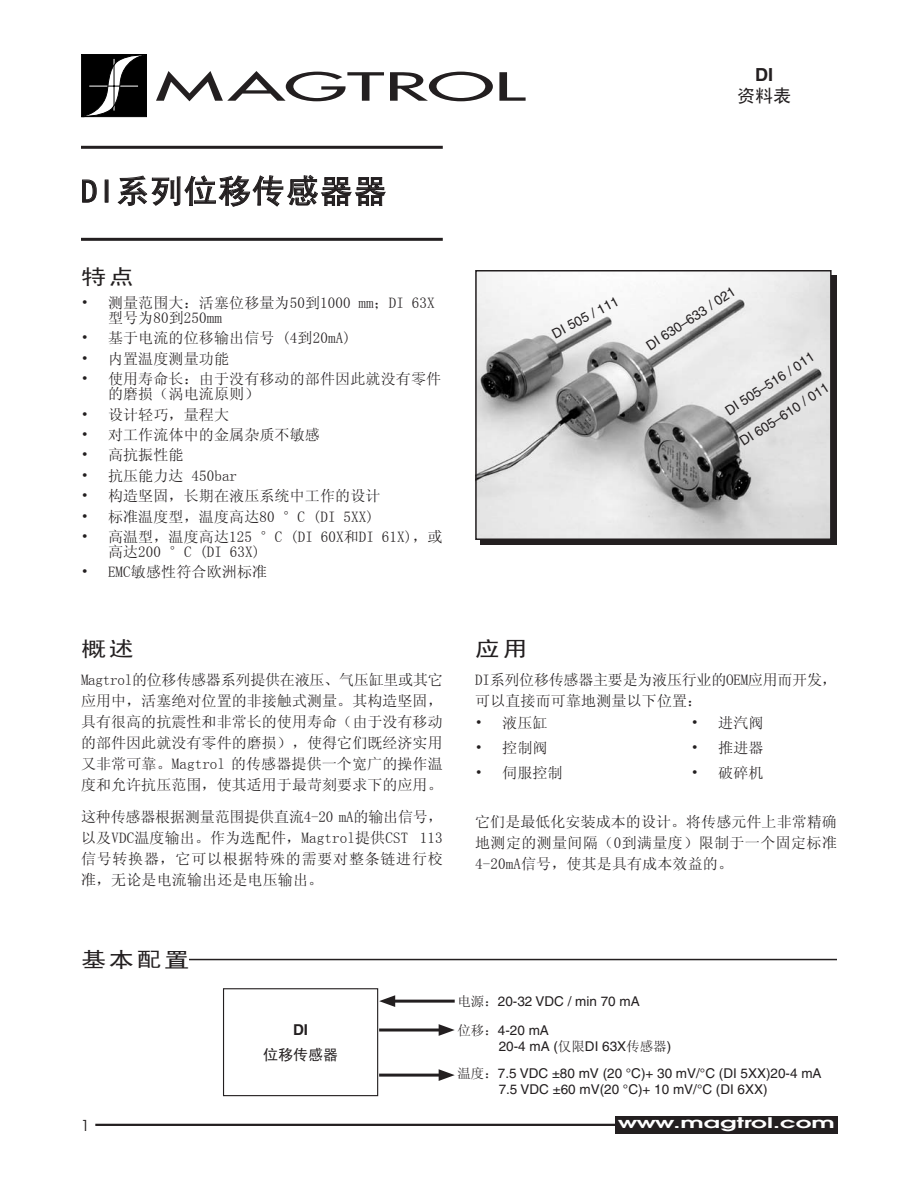
<style>
.page{position:relative;width:918px;height:1188px;background:#fff}
.page>*{position:absolute;margin:0;border:0;box-sizing:border-box;transform-origin:0 0}
.drawing_table_text{font:37.8px "Futura";letter-spacing:-.005em;color:#231f20;scale:2.14 1}
.t1{font:33px "Sim Hei";letter-spacing:.03em;color:#231f20}
.section_heading{font:21px "Sim Hei";letter-spacing:.1em;color:#231f20;scale:1.2 1}
.t2{font:18px "Sim Hei";color:#231f20}
.t3{font:700 18px "Helvetica";color:#231f20}
.body_text{font:15px/21px "Sim Sun";letter-spacing:.01em;color:#231f20;text-align:justify}
.bullet_list{font:15px/15px "Sim Sun";letter-spacing:.01em;color:#231f20}
.body_text-2{font:15px/21px "Sim Sun";letter-spacing:-.015em;color:#231f20}
.t4{font:15px "Sim Hei";color:#231f20}
.t5{font:700 15px "Helvetica";color:#231f20}
.page_number{font:15px "Avant Garde";color:#231f20}
.t6{font:600 14.55px "Avant Garde";color:#fff;scale:1.7 1}
.drawing_table_text-2{font:13.5px "Helvetica";color:#231f20}
.table_text_-_english{font:13.5px "Helvetica";color:#231f20}
.s1{font-family:"Sim Sun"}
</style>
<div class="page">
<hr style="left:81px;top:146px;width:362px;height:3px;background:#231f20">
<hr style="left:81px;top:238px;width:362px;height:3px;background:#231f20">
<svg style="left:82px;top:179px;width:15px;height:24px"></svg>
<svg style="left:117px;top:175px;width:269px;height:32px"></svg>
<svg style="left:81px;top:54px;width:66px;height:63px;background:#282828"></svg>
<hr style="left:95px;top:1124px;width:524px;height:2px;background:#231f20">
<div style="left:615px;top:1117px;width:223px;height:17px;background:#231f20"></div>
<div style="left:481px;top:275px;width:356px;height:270px;background:#231f20"></div>
<img style="left:478px;top:273px;width:351px;height:264px">
<div style="left:475px;top:270px;width:357px;height:270px;border:2px solid #231f20"></div>
<hr style="left:189px;top:959px;width:648px;height:1px;background:#231f20">
<div style="left:223px;top:988px;width:155px;height:108px;border:1px solid #231f20"></div>
<hr style="left:379px;top:1029px;width:65px;height:3px;background:#231f20">
<svg style="left:439px;top:1024px;width:16px;height:12px"></svg>
<hr style="left:390px;top:1000px;width:65px;height:3px;background:#231f20">
<svg style="left:379px;top:995px;width:16px;height:12px"></svg>
<hr style="left:379px;top:1074px;width:65px;height:3px;background:#231f20">
<svg style="left:439px;top:1069px;width:16px;height:12px"></svg>
<p class="drawing_table_text" style="left:155px;top:62px;width:174px">MAGTROL</p>
<p class="t3" style="left:755px;top:64px;width:19px">DI</p>
<p class="t2" style="left:737px;top:87px;width:56px">资料表</p>
<p class="t1" style="left:81px;top:174px;width:307px">DI系列位移传感器器</p>
<p class="section_heading" style="left:81px;top:266px;width:46px">特点</p>
<p class="bullet_list" style="left:108px;top:295px;width:328px;text-indent:-27px">• 测量范围大：活塞位移量为50到1000 mm；DI 63X型号为80到250mm</p>
<p class="bullet_list" style="left:81px;top:331px;width:271px">• 基于电流的位移输出信号 (4到20mA)</p>
<p class="bullet_list" style="left:81px;top:351px;width:150px">• 内置温度测量功能</p>
<p class="bullet_list" style="left:108px;top:371px;width:335px;text-indent:-27px">• 使用寿命长：由于没有移动的部件因此就没有零件的磨损（涡电流原则）</p>
<p class="bullet_list" style="left:81px;top:407px;width:150px">• 设计轻巧，量程大</p>
<p class="bullet_list" style="left:81px;top:427px;width:240px">• 对工作流体中的金属杂质不敏感</p>
<p class="bullet_list" style="left:81px;top:448px;width:104px">• 高抗振性能</p>
<p class="bullet_list" style="left:81px;top:468px;width:158px">• 抗压能力达 450bar</p>
<p class="bullet_list" style="left:81px;top:488px;width:301px">• 构造坚固，长期在液压系统中工作的设计</p>
<p class="bullet_list" style="left:81px;top:509px;width:294px">• 标准温度型，温度高达80 °C (DI 5XX)</p>
<p class="bullet_list" style="left:108px;top:529px;width:336px;text-indent:-27px">• 高温型，温度高达125 °C (DI 60X和DI 61X)，或高达200 °C (DI 63X)</p>
<p class="bullet_list" style="left:81px;top:565px;width:188px">• EMC敏感性符合欧洲标准</p>
<p class="table_text_-_english" style="left:549px;top:327px;width:75px;rotate:-28deg">DI 505 / 111</p>
<p class="table_text_-_english" style="left:643px;top:340px;width:105px;rotate:-33deg">DI 630–633 / 021</p>
<p class="table_text_-_english" style="left:722px;top:405px;width:105px;rotate:-33deg">DI 505–516 / 011</p>
<p class="table_text_-_english" style="left:737px;top:436px;width:105px;rotate:-33deg">DI 605–610 / 011</p>
<p class="section_heading" style="left:81px;top:638px;width:46px">概述</p>
<p class="body_text" style="left:81px;top:669px;width:363px">Magtrol的位移传感器系列提供在液压、气压缸里或其它应用中，活塞绝对位置的非接触式测量。其构造坚固，具有很高的抗震性和非常长的使用寿命（由于没有移动的部件因此就没有零件的磨损），使得它们既经济实用又非常可靠。Magtrol 的传感器提供一个宽广的操作温度和允许抗压范围，使其适用于最苛刻要求下的应用。</p>
<p class="body_text" style="left:81px;top:806px;width:363px">这种传感器根据测量范围提供直流4-20 mA的输出信号，以及VDC温度输出。作为选配件，Magtrol提供CST 113信号转换器，它可以根据特殊的需要对整条链进行校准，无论是电流输出还是电压输出。</p>
<p class="section_heading" style="left:475px;top:638px;width:46px">应用</p>
<p class="body_text-2" style="left:475px;top:669px;width:363px">DI系列位移传感器主要是为液压行业的OEM应用而开发，可以直接而可靠地测量以下位置：</p>
<p class="bullet_list" style="left:475px;top:716px;width:74px">• 液压缸</p>
<p class="bullet_list" style="left:691px;top:716px;width:74px">• 进汽阀</p>
<p class="bullet_list" style="left:475px;top:740px;width:74px">• 控制阀</p>
<p class="bullet_list" style="left:691px;top:740px;width:74px">• 推进器</p>
<p class="bullet_list" style="left:475px;top:765px;width:89px">• 伺服控制</p>
<p class="bullet_list" style="left:691px;top:765px;width:74px">• 破碎机</p>
<p class="body_text" style="left:475px;top:811px;width:363px">它们是最低化安装成本的设计。将传感元件上非常精确地测定的测量间隔（0到满量度）限制于一个固定标准4-20mA信号，使其是具有成本效益的。</p>
<p class="section_heading" style="left:81px;top:950px;width:92px">基本配置</p>
<p class="t5" style="left:293px;top:1021px;width:16px">DI</p>
<p class="t4" style="left:263px;top:1047px;width:76px">位移传感器</p>
<p class="drawing_table_text-2" style="left:457px;top:993px;width:184px"><span class="s1">电源：</span>20-32 VDC / min 70 mA</p>
<p class="drawing_table_text-2" style="left:457px;top:1022px;width:93px"><span class="s1">位移：</span>4-20 mA</p>
<p class="drawing_table_text-2" style="left:499px;top:1038px;width:174px">20-4 mA (<span class="s1">仅限</span>DI 63X<span class="s1">传感器</span>)</p>
<p class="drawing_table_text-2" style="left:457px;top:1065px;width:366px"><span class="s1">温度：</span>7.5 VDC ±80 mV (20 °C)+ 30 mV/°C (DI 5XX)20-4 mA</p>
<p class="drawing_table_text-2" style="left:499px;top:1082px;width:270px">7.5 VDC ±60 mV(20 °C)+ 10 mV/°C (DI 6XX)</p>
<p class="page_number" style="left:81px;top:1116px;width:10px">1</p>
<p class="t6" style="left:618px;top:1114px;width:129px">www.magtrol.com</p>
</div>
